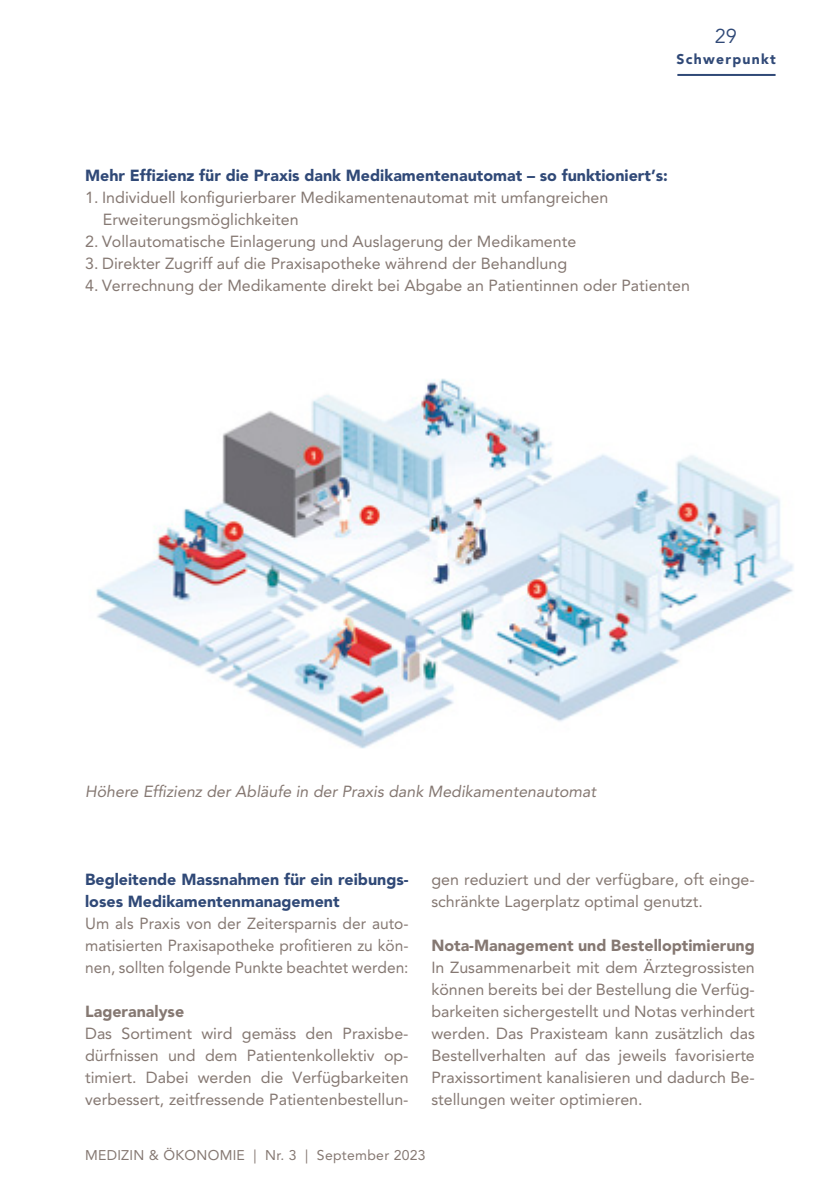
<style>
.page{position:relative;width:840px;height:1191px;background:#fff}
.page>*{position:absolute;margin:0;border:0;box-sizing:border-box;transform-origin:0 0}
.t1{font:20px "Avenir LT Std";color:#304977}
.Lauftext{font:16px/22px "Avenir LT Std";color:#857872;text-align:justify}
.Titel_Lauftext_dunkelblau{font:900 16px/22px "Avenir LT Std";color:#304977}
.Lauftext-2{font:italic 16px "Avenir LT Std";color:#857872}
.Lauftext_bold___LEAD{font:900 16px "Avenir LT Std";color:#857872}
.t2{font:14px "Avenir LT Std";letter-spacing:.02em;color:#857872}
.t3{font:900 14px "Avenir LT Std";letter-spacing:.09em;color:#304977}
</style>
<div class="page">
<img style="left:96px;top:378px;width:698px;height:371px">
<hr style="left:677px;top:74px;width:98px;height:2px;background:#304977">
<p class="t1" style="left:714px;top:24px;width:24px">29</p>
<p class="t3" style="left:676px;top:51px;width:101px">Schwerpunkt</p>
<p class="Titel_Lauftext_dunkelblau" style="left:85px;top:164px;width:584px">Mehr Effizienz für die Praxis dank Medikamentenautomat – so funktioniert’s:</p>
<p class="Lauftext" style="left:85px;top:186px;width:524px">1. Individuell konfigurierbarer Medikamentenautomat mit umfangreichen</p>
<p class="Lauftext" style="left:103px;top:208px;width:197px">Erweiterungsmöglichkeiten</p>
<p class="Lauftext" style="left:85px;top:230px;width:492px">2. Vollautomatische Einlagerung und Auslagerung der Medikamente</p>
<p class="Lauftext" style="left:85px;top:252px;width:483px">3. Direkter Zugriff auf die Praxisapotheke während der Behandlung</p>
<p class="Lauftext" style="left:85px;top:274px;width:606px">4. Verrechnung der Medikamente direkt bei Abgabe an Patientinnen oder Patienten</p>
<p class="Lauftext-2" style="left:85px;top:782px;width:512px">Höhere Effizienz der Abläufe in der Praxis dank Medikamentenautomat</p>
<p class="Titel_Lauftext_dunkelblau" style="left:85px;top:868px;width:325px">Begleitende Massnahmen für ein reibungs&shy;loses Medikamentenmanagement</p>
<p class="Lauftext" style="left:85px;top:912px;width:325px">Um als Praxis von der Zeitersparnis der auto&shy;matisierten Praxisapotheke profitieren zu kön&shy;nen, sollten folgende Punkte beachtet werden:</p>
<p class="Lauftext_bold___LEAD" style="left:85px;top:1001px;width:100px">Lageranalyse</p>
<p class="Lauftext" style="left:85px;top:1022px;width:325px">Das Sortiment wird gemäss den Praxisbe&shy;dürfnissen und dem Patientenkollektiv op&shy;timiert. Dabei werden die Verfügbarkeiten verbessert, zeitfressende Patientenbestellun-</p>
<p class="Lauftext" style="left:431px;top:868px;width:325px">gen reduziert und der verfügbare, oft einge&shy;schränkte Lagerplatz optimal genutzt.</p>
<p class="Lauftext_bold___LEAD" style="left:431px;top:935px;width:325px">Nota-Management und Bestelloptimierung</p>
<p class="Lauftext" style="left:431px;top:956px;width:325px">In Zusammenarbeit mit dem Ärztegrossisten können bereits bei der Bestellung die Verfüg&shy;barkeiten sichergestellt und Notas verhindert werden. Das Praxisteam kann zusätzlich das Bestellverhalten auf das jeweils favorisierte Praxissortiment kanalisieren und dadurch Be&shy;stellungen weiter optimieren.</p>
<p class="t2" style="left:85px;top:1146px;width:342px">MEDIZIN &amp; ÖKONOMIE | Nr. 3 | September 2023</p>
</div>
